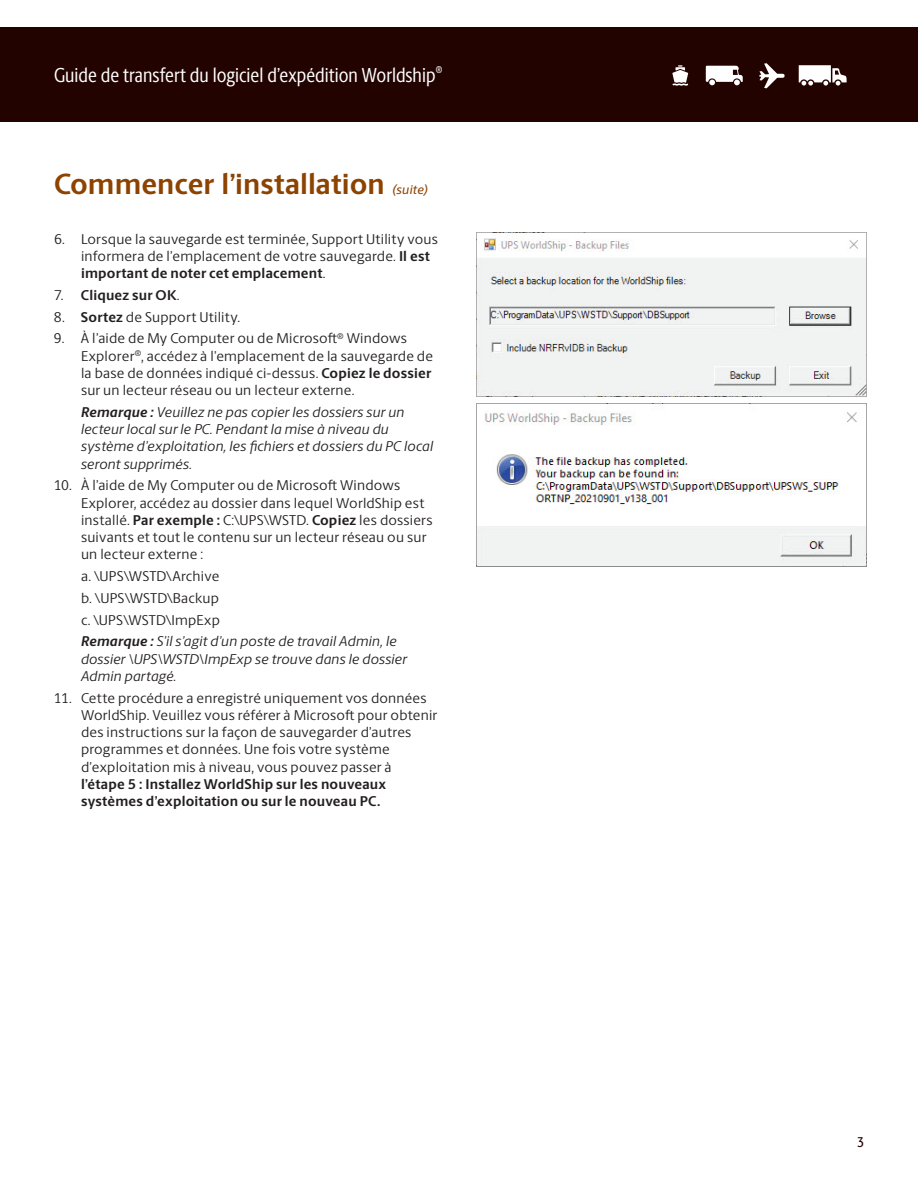
<style>
.page{position:relative;width:918px;height:1188px;background:#fff}
.page>*{position:absolute;margin:0;border:0;box-sizing:border-box;transform-origin:0 0}
.t1{font:700 29.25px "UPS Berlingske Sans";color:#8d4300}
.t2{font:20.25px "UPS Berlingske Sans Cn";color:#fff}
.t3{font:14.25px/17.2px "UPS Berlingske Sans";letter-spacing:.015em;color:#231f20}
.t4{font:italic 14.25px/17.2px "UPS Berlingske Sans";letter-spacing:.01em;color:#231f20}
.t5{font:700 14.25px/17.2px "UPS Berlingske Sans";letter-spacing:.01em;color:#231f20}
.t6{font:500 14.25px "UPS Berlingske Sans Cn";color:#230300}
.t7{font:italic 500 12.75px "UPS Berlingske Sans";letter-spacing:.02em;color:#8d4300}
.s1{font-weight:700}
.s2{font-weight:400}
.s3{font-weight:700;font-style:italic}
.s4{font-style:italic}
</style>
<div class="page">
<div style="left:0;top:27px;width:918px;height:95px;background:#230300"></div>
<svg style="left:672px;top:65px;width:16px;height:21px"></svg>
<svg style="left:706px;top:66px;width:37px;height:20px"></svg>
<svg style="left:759px;top:63px;width:26px;height:25px"></svg>
<svg style="left:799px;top:65px;width:48px;height:21px"></svg>
<img style="left:477px;top:238px;width:389px;height:159px">
<img style="left:477px;top:404px;width:389px;height:162px">
<h2 class="t2" style="left:54px;top:61px;width:390px">Guide de transfert du logiciel d’expédition Worldship<sup>®</sup></h2>
<h1 class="t1" style="left:54px;top:162px;width:332px">Commencer l’installation</h1>
<p class="t7" style="left:392px;top:181px;width:38px">(suite)</p>
<p class="t3" style="left:81px;top:230px;width:359px;text-indent:-27px">6. Lorsque la sauvegarde est terminée, Support Utility vous informera de l’emplacement de votre sauvegarde. <span class="s1">Il est important de noter cet emplacement</span>.</p>
<p class="t5" style="left:54px;top:286px;width:127px"><span class="s2">7.</span> Cliquez sur OK<span class="s2">.</span></p>
<p class="t3" style="left:54px;top:308px;width:188px">8. <span class="s1">Sortez</span> de Support Utility.</p>
<p class="t3" style="left:81px;top:329px;width:354px;text-indent:-27px">9. À l’aide de My Computer ou de Microsoft<sup>®</sup> Windows Explorer<sup>®</sup>, accédez à l’emplacement de la sauvegarde de la base de données indiqué ci-dessus. <span class="s1">Copiez le dossier </span>sur un lecteur réseau ou un lecteur externe.</p>
<p class="t4" style="left:81px;top:403px;width:354px"><span class="s1">Remarque :</span> Veuillez ne pas copier les dossiers sur un lecteur local sur le PC. Pendant la mise à niveau du système d’exploitation, les fichiers et dossiers du PC local seront supprimés.</p>
<p class="t3" style="left:81px;top:476px;width:353px;text-indent:-27px">10. À l’aide de My Computer ou de Microsoft Windows Explorer, accédez au dossier dans lequel WorldShip est installé. <span class="s1">Par exemple :</span> C:\UPS\WSTD. <span class="s1">Copiez</span> les dossiers suivants et tout le contenu sur un lecteur réseau ou sur un lecteur externe :</p>
<p class="t3" style="left:81px;top:565px;width:317px;line-height:21.8px">a. \UPS\WSTD\Archive<br>b. \UPS\WSTD\Backup<br>c. \UPS\WSTD\ImpExp<br><span class="s3">Remarque :</span> <span class="s4">S’il s’agit d’un poste de travail Admin, le</span></p>
<p class="t4" style="left:81px;top:650px;width:328px">dossier \UPS\WSTD\ImpExp se trouve dans le dossier<br>Admin partagé.</p>
<p class="t3" style="left:81px;top:689px;width:358px;text-indent:-27px">11. Cette procédure a enregistré uniquement vos données WorldShip. Veuillez vous référer à Microsoft pour obtenir des instructions sur la façon de sauvegarder d’autres programmes et données. Une fois votre système d’exploitation mis à niveau, vous pouvez passer à</p>
<p class="t5" style="left:81px;top:775px;width:307px">l’étape 5 : Installez WorldShip sur les nouveaux systèmes d’exploitation ou sur le nouveau PC.</p>
<p class="t6" style="left:858px;top:1132px;width:8px">3</p>
</div>
